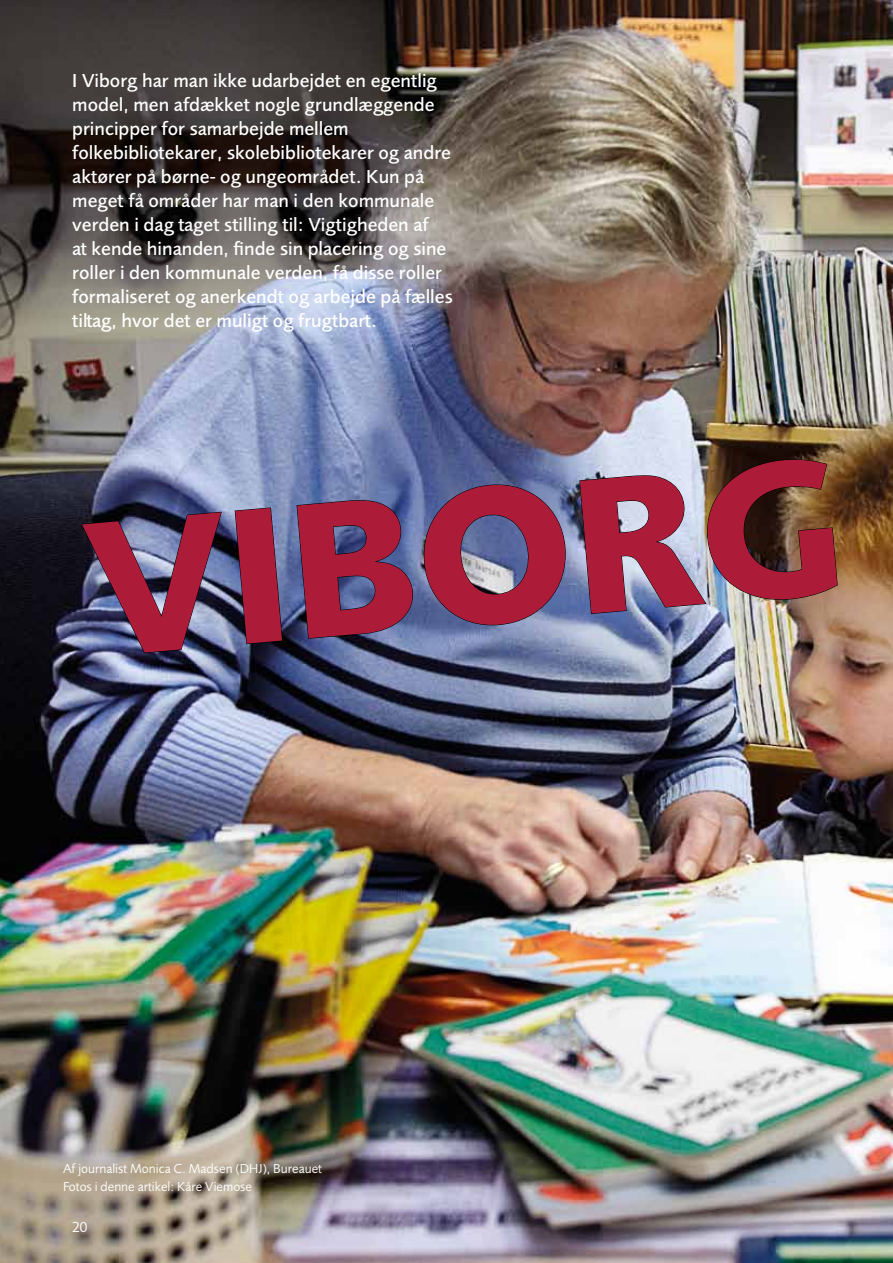
<style>
.page{position:relative;width:893px;height:1263px;background:#fff}
.page>*{position:absolute;margin:0;border:0;box-sizing:border-box;transform-origin:0 0}
.t1{font:700 199.5px "Foundry Sans";color:#ac1b38}
.t2{font:500 19.5px/24px "Foundry Sans";color:#fff}
.t3{font:15px "Foundry Sans";color:#fff}
.t4{font:13.5px/18.8px "Foundry Sans";color:#fff}
</style>
<div class="page">
<img style="left:0;top:0;width:893px;height:1263px">
<img style="left:80px;top:511px;width:142px;height:143px">
<svg style="left:234px;top:507px;width:49px;height:138px;background:#576186"></svg>
<svg style="left:296px;top:499px;width:118px;height:140px;background:#4c5c8d"></svg>
<svg style="left:421px;top:482px;width:147px;height:146px;background:#6a78a0"></svg>
<img style="left:579px;top:458px;width:260px;height:157px">
<p class="t2" style="left:72px;top:69px;width:382px">I Viborg har man ikke udarbejdet en egentlig model, men afdækket nogle grundlæggende principper for samarbejde mellem folkebibliotekarer, skolebibliotekarer og andre aktører på børne- og ungeområdet. Kun på meget få områder har man i den kommunale verden i dag taget stilling til: Vigtigheden af<br>at kende hinanden, finde sin placering og sine roller i den kommunale verden, få disse roller formaliseret og anerkendt og arbejde på fælles tiltag, hvor det er muligt og frugtbart.</p>
<h1 class="t1" style="left:77px;top:474px;width:758px;rotate:-5deg">VIBORG</h1>
<p class="t4" style="left:63px;top:1159px;width:261px">Af journalist Monica C. Madsen (DHJ), Bureauet<br>Fotos i denne artikel: Kåre Viemose</p>
<p class="t3" style="left:72px;top:1218px;width:17px">20</p>
</div>
